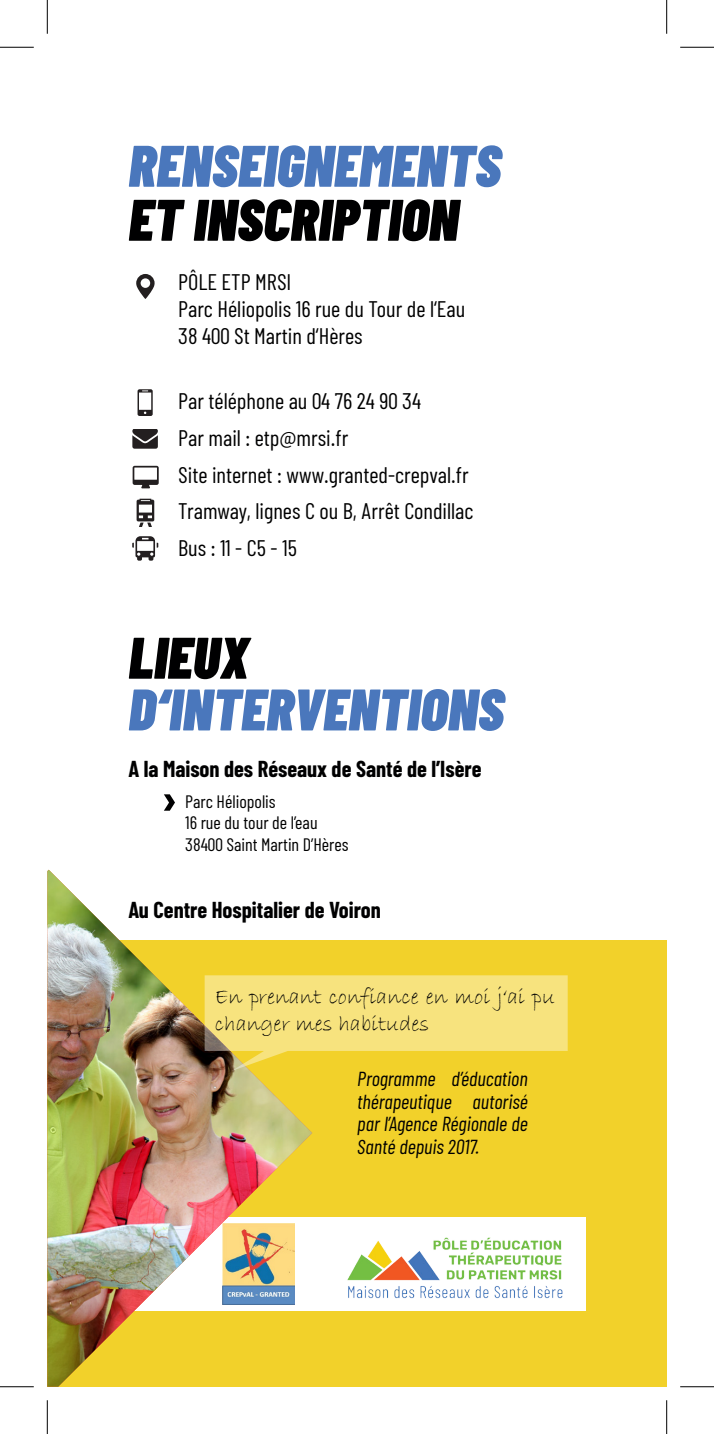
<style>
.page{position:relative;width:714px;height:1434px;background:#fff}
.page>*{position:absolute;margin:0;border:0;box-sizing:border-box;transform-origin:0 0}
.t1{font:italic 900 58.5px "Barlow Condensed";color:#4a77bc}
.t2{font:italic 900 58.5px "Barlow Condensed";color:#000001}
.t3{font:22.5px/27px "Barlow Condensed";color:#000001}
.t4{font:700 22.5px "Barlow Condensed";color:#000001}
.t5{font:22.5px/27px "Bradley Hand ITCTT";color:#000001}
.t6{font:italic 20.25px/22.5px "Barlow Condensed";color:#000001;text-align:justify}
.t7{font:18px "Barlow Condensed";color:#000001}
</style>
<div class="page">
<div style="left:47px;top:940px;width:619px;height:447px;background:#f2d12a"></div>
<div style="left:128px;top:1218px;width:457px;height:93px;background:#fff"></div>
<img style="left:347px;top:1237px;width:216px;height:62px">
<svg style="left:136px;top:274px;width:18px;height:25px"></svg>
<svg style="left:137px;top:389px;width:16px;height:27px"></svg>
<svg style="left:132px;top:429px;width:26px;height:19px"></svg>
<svg style="left:132px;top:466px;width:27px;height:22px"></svg>
<svg style="left:136px;top:499px;width:18px;height:28px"></svg>
<svg style="left:132px;top:536px;width:26px;height:25px"></svg>
<svg style="left:164px;top:794px;width:11px;height:17px"></svg>
<img style="left:47px;top:870px;width:265px;height:517px">
<svg style="left:204px;top:975px;width:363px;height:96px"></svg>
<hr style="left:0;top:47px;width:34px;height:1px;background:#000">
<hr style="left:679px;top:47px;width:34px;height:1px;background:#000">
<hr style="left:0;top:1386px;width:34px;height:1px;background:#000">
<hr style="left:679px;top:1386px;width:34px;height:1px;background:#000">
<hr style="left:47px;top:0;width:1px;height:34px;background:#000">
<hr style="left:47px;top:1400px;width:1px;height:34px;background:#000">
<hr style="left:666px;top:0;width:1px;height:34px;background:#000">
<hr style="left:666px;top:1400px;width:1px;height:34px;background:#000">
<p class="t1" style="left:128px;top:124px;width:374px">RENSEIGNEMENTS</p>
<p class="t2" style="left:128px;top:178px;width:331px">ET INSCRIPTION</p>
<p class="t3" style="left:178px;top:268px;width:115px">PÔLE ETP MRSI</p>
<p class="t3" style="left:178px;top:295px;width:288px">Parc Héliopolis 16 rue du Tour de l‘Eau<br>38 400 St Martin d‘Hères</p>
<p class="t3" style="left:178px;top:387px;width:244px">Par téléphone au 04 76 24 90 34</p>
<p class="t3" style="left:178px;top:424px;width:171px">Par mail : etp@mrsi.fr</p>
<p class="t3" style="left:178px;top:461px;width:292px">Site internet : www.granted-crepval.fr</p>
<p class="t3" style="left:178px;top:497px;width:297px">Tramway, lignes C ou B, Arrêt Condillac</p>
<p class="t3" style="left:178px;top:534px;width:120px">Bus : 11 - C5 - 15</p>
<p class="t2" style="left:128px;top:616px;width:122px">LIEUX</p>
<p class="t1" style="left:128px;top:668px;width:377px">D‘INTERVENTIONS</p>
<p class="t4" style="left:128px;top:753px;width:354px">A la Maison des Réseaux de Santé de l’Isère</p>
<p class="t7" style="left:185px;top:790px;width:92px">Parc Héliopolis</p>
<p class="t7" style="left:185px;top:812px;width:134px">16 rue du tour de l’eau</p>
<p class="t7" style="left:185px;top:833px;width:165px">38400 Saint Martin D’Hères</p>
<p class="t4" style="left:128px;top:894px;width:254px">Au Centre Hospitalier de Voiron</p>
<p class="t5" style="left:215px;top:985px;width:341px">En prenant confiance en moi j‘ai pu changer mes habitudes</p>
<p class="t6" style="left:357px;top:1066px;width:172px">Programme d’éducation thérapeutique autorisé par l’Agence Régionale de Santé depuis 2017.</p>
</div>
